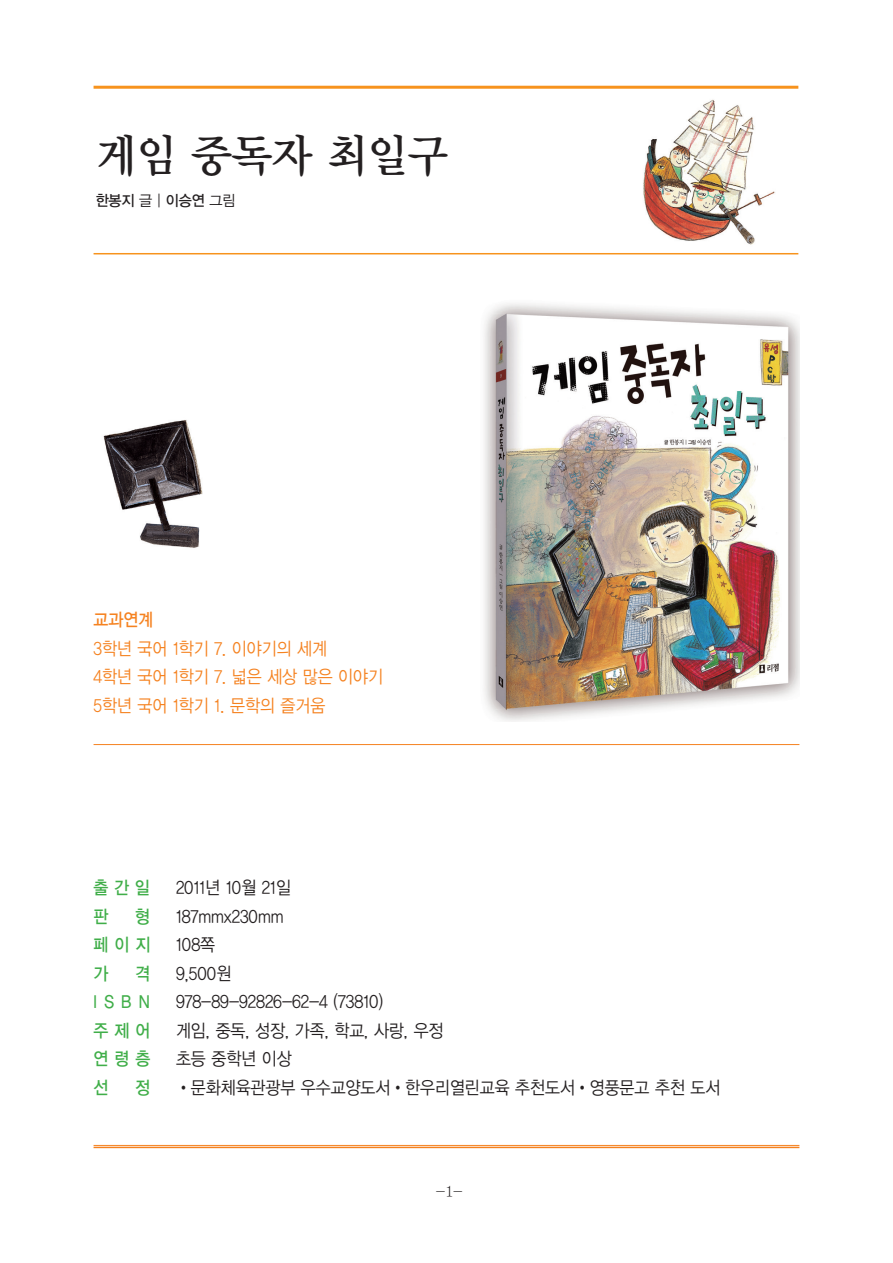
<style>
.page{position:relative;width:893px;height:1263px;background:#fff}
.page>*{position:absolute;margin:0;border:0;box-sizing:border-box;transform-origin:0 0}
.t1{font:45px "YDVY Mj O14";letter-spacing:-.015em;color:#231f20}
.t2{font:18px "YDVYGO12";color:#231f20;scale:.9 1}
.t3{font:18px "YDVYGO12";color:#f58220;scale:.9 1}
.t4{font:18px "YDVYGO13";color:#40ae49;scale:.9 1}
.t5{font:18px "YDVYGO13";color:#f58220;scale:.9 1}
.t6{font:15px "YDVYGO13";letter-spacing:-.015em;color:#231f20;scale:.95 1}
.t7{font:15px "YDVY Mj O12";color:#231f20}
.s1{font-family:"YDVYGO12"}
</style>
<div class="page">
<hr style="left:94px;top:1145px;width:705px;height:1px;background:#f58220">
<hr style="left:94px;top:1147px;width:705px;height:1px;background:#f58220">
<img style="left:631px;top:99px;width:147px;height:156px">
<hr style="left:94px;top:86px;width:704px;height:3px;background:#f7931d">
<hr style="left:94px;top:253px;width:704px;height:1px;background:#f7931d">
<img style="left:484px;top:303px;width:315px;height:419px">
<hr style="left:94px;top:744px;width:705px;height:1px;background:#f58220">
<img style="left:103px;top:420px;width:100px;height:128px">
<p class="t1" style="left:96px;top:129px;width:354px">게임 중독자 최일구</p>
<p class="t6" style="left:96px;top:192px;width:149px">한봉지 <span class="s1">글 |</span> 이승연 <span class="s1">그림</span></p>
<p class="t5" style="left:94px;top:609px;width:68px">교과연계</p>
<p class="t3" style="left:94px;top:638px;width:261px">3학년 국어 1학기 7. 이야기의 세계</p>
<p class="t3" style="left:94px;top:666px;width:323px">4학년 국어 1학기 7. 넓은 세상 많은 이야기</p>
<p class="t3" style="left:94px;top:695px;width:259px">5학년 국어 1학기 1. 문학의 즐거움</p>
<p class="t4" style="left:94px;top:877px;width:64px">출 간 일</p>
<p class="t2" style="left:176px;top:877px;width:129px">2011년 10월 21일</p>
<p class="t4" style="left:94px;top:906px;width:18px">판</p>
<p class="t4" style="left:135px;top:906px;width:18px">형</p>
<p class="t2" style="left:176px;top:906px;width:121px">187mmx230mm</p>
<p class="t4" style="left:94px;top:934px;width:64px">페 이 지</p>
<p class="t2" style="left:176px;top:934px;width:45px">108쪽</p>
<p class="t4" style="left:94px;top:963px;width:18px">가</p>
<p class="t4" style="left:135px;top:963px;width:18px">격</p>
<p class="t2" style="left:176px;top:963px;width:63px">9,500원</p>
<p class="t4" style="left:94px;top:991px;width:64px">I S B N</p>
<p class="t2" style="left:176px;top:991px;width:232px">978-89-92826-62-4 (73810)</p>
<p class="t4" style="left:94px;top:1020px;width:64px">주 제 어</p>
<p class="t2" style="left:176px;top:1020px;width:299px">게임, 중독, 성장, 가족, 학교, 사랑, 우정</p>
<p class="t4" style="left:94px;top:1048px;width:64px">연 령 층</p>
<p class="t2" style="left:176px;top:1048px;width:130px">초등 중학년 이상</p>
<p class="t4" style="left:94px;top:1077px;width:18px">선</p>
<p class="t4" style="left:135px;top:1077px;width:18px">정</p>
<p class="t2" style="left:176px;top:1077px;width:606px">•문화체육관광부 우수교양도서•한우리열린교육 추천도서•영풍문고 추천 도서</p>
<p class="t7" style="left:435px;top:1183px;width:30px">-1-</p>
</div>
